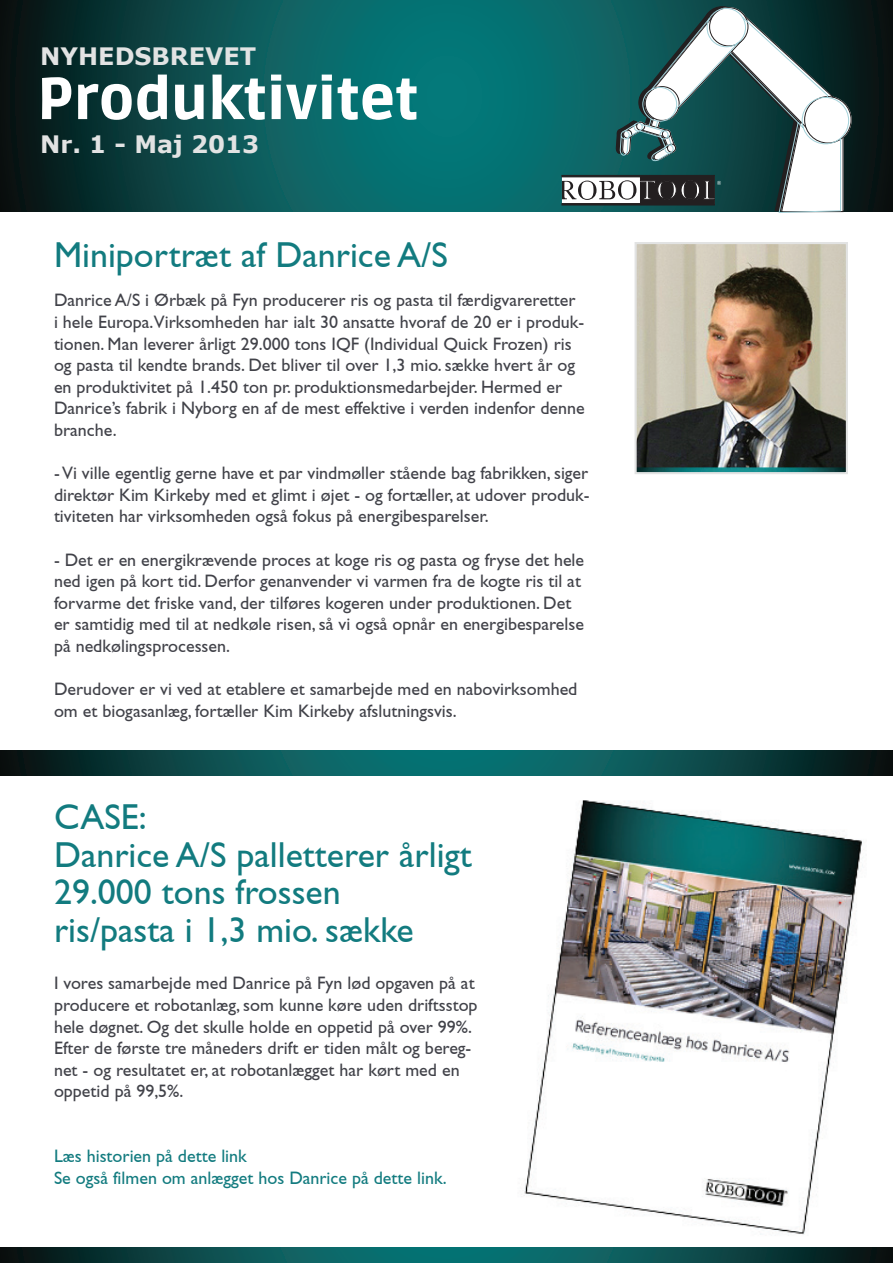
<style>
.page{position:relative;width:893px;height:1263px;background:#fff}
.page>*{position:absolute;margin:0;border:0;box-sizing:border-box;transform-origin:0 0}
.t1{font:900 58.5px "Ruda";color:#fff}
.t2{font:36px/37.5px "Gill Reg";color:#127b7f}
.t3{font:700 24px "Verdana";color:#e2e3e3}
.t4{font:18px/21.6px "Gill Reg";color:#414249}
.t5{font:18px/21.6px "Gill Reg";color:#127b7f}
</style>
<div class="page">
<svg style="left:0;top:0;width:893px;height:211px;background:#085051"></svg>
<svg style="left:0;top:750px;width:893px;height:26px;background:#0a4b4b"></svg>
<div style="left:703px;top:6px;width:39px;height:40px;border:1px solid #231f20;border-radius:50%"></div>
<div style="left:709px;top:7px;width:39px;height:39px;border:1px solid #231f20;border-radius:50%"></div>
<svg style="left:844px;top:8px;width:5px;height:204px"></svg>
<svg style="left:562px;top:8px;width:282px;height:205px"></svg>
<img style="left:638px;top:245px;width:207px;height:226px">
<div style="left:635px;top:242px;width:213px;height:232px;border:2px solid #e2e3e3"></div>
<img style="left:499px;top:800px;width:374px;height:448px">
<svg style="left:0;top:1248px;width:893px;height:15px;background:#0a4c4c"></svg>
<h3 class="t3" style="left:40px;top:39px;width:218px">NYHEDSBREVET</h3>
<h1 class="t1" style="left:37px;top:65px;width:383px">Produktivitet</h1>
<h3 class="t3" style="left:40px;top:127px;width:221px">Nr. 1 - Maj 2013</h3>
<h2 class="t2" style="left:54px;top:236px;width:395px">Miniportræt af Danrice A/S</h2>
<p class="t4" style="left:54px;top:289px;width:532px">Danrice A/S i Ørbæk på Fyn producerer ris og pasta til færdigvareretter<br>i hele Europa.Virksomheden har ialt 30 ansatte hvoraf de 20 er i produk&shy;tionen. Man leverer årligt 29.000 tons IQF (Individual Quick Frozen) ris og pasta til kendte brands. Det bliver til over 1,3 mio. sække hvert år og en produktivitet på 1.450 ton pr. produktionsmedarbejder. Hermed er Danrice’s fabrik i Nyborg en af de mest effektive i verden indenfor denne branche.</p>
<p class="t4" style="left:54px;top:462px;width:537px;text-align:justify">- Vi ville egentlig gerne have et par vindmøller stående bag fabrikken, siger direktør Kim Kirkeby med et glimt i øjet - og fortæller, at udover produk&shy;tiviteten har virksomheden også fokus på energibesparelser.</p>
<p class="t4" style="left:54px;top:549px;width:532px">- Det er en energikrævende proces at koge ris og pasta og fryse det hele ned igen på kort tid. Derfor genanvender vi varmen fra de kogte ris til at forvarme det friske vand, der tilføres kogeren under produktionen. Det er samtidig med til at nedkøle risen, så vi også opnår en energibesparelse på nedkølingsprocessen.</p>
<p class="t4" style="left:54px;top:678px;width:525px">Derudover er vi ved at etablere et samarbejde med en nabovirksomhed om et biogasanlæg, fortæller Kim Kirkeby afslutningsvis.</p>
<h2 class="t2" style="left:54px;top:798px;width:419px">CASE:<br>Danrice A/S palletterer årligt<br>29.000 tons frossen<br>ris/pasta i 1,3 mio. sække</h2>
<p class="t4" style="left:54px;top:972px;width:425px">I vores samarbejde med Danrice på Fyn lød opgaven på at producere et robotanlæg, som kunne køre uden driftsstop hele døgnet. Og det skulle holde en oppetid på over 99%.<br>Efter de første tre måneders drift er tiden målt og bereg&shy;net - og resultatet er, at robotanlægget har kørt med en oppetid på 99,5%.</p>
<p class="t5" style="left:54px;top:1145px;width:394px">Læs historien på dette link<br>Se også filmen om anlægget hos Danrice på dette link.</p>
</div>
